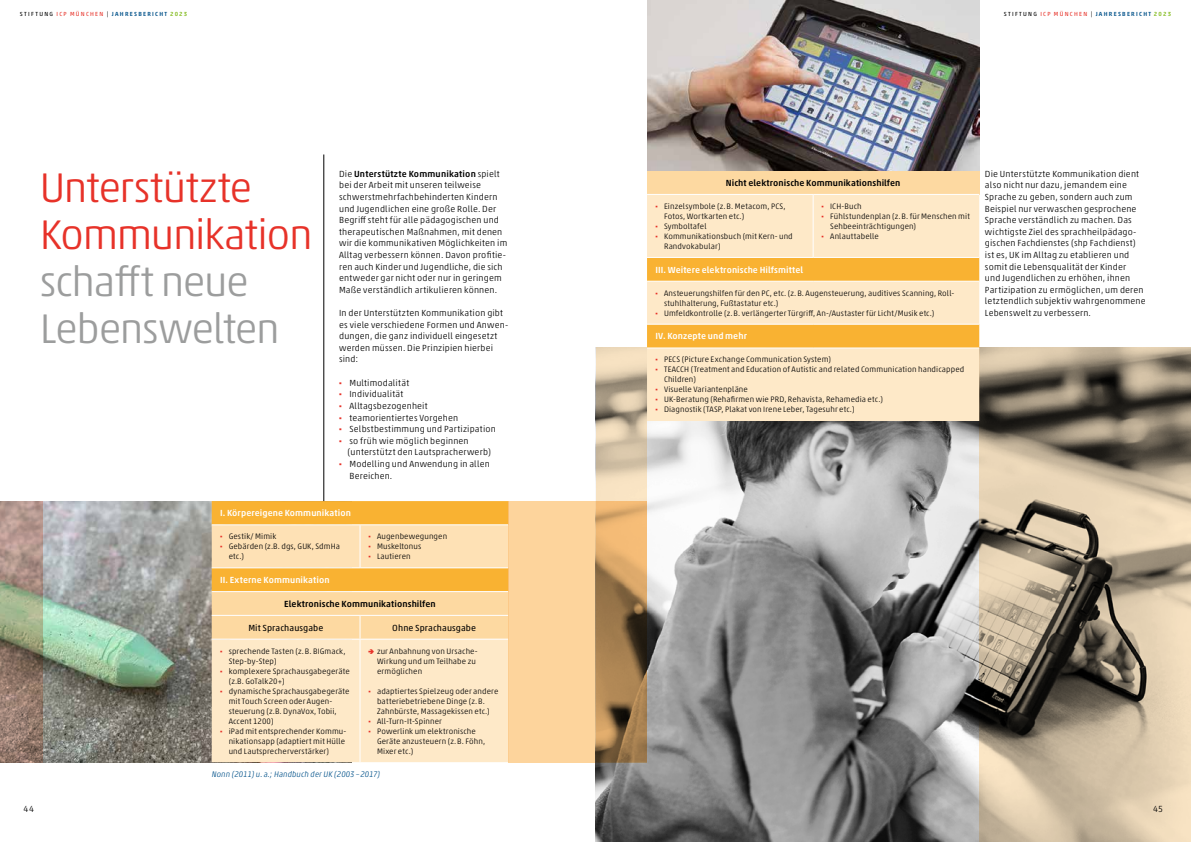
<style>
.page{position:relative;width:1191px;height:842px;background:#fff}
.page>*{position:absolute;margin:0;border:0;box-sizing:border-box;transform-origin:0 0}
.t1{font:300 42px/47px "Akko Std";letter-spacing:-.035em;color:#e73229}
.t2{font:300 42px/47px "Akko Std";letter-spacing:-.035em;color:#9c9d9d}
.t3{font:300 9px/11.6px "Akko Std";letter-spacing:.02em;color:#000}
.t4{font:500 9px "Akko Std";letter-spacing:.01em;color:#fff}
.t5{font:500 9px "Akko Std";letter-spacing:.01em;color:#000}
.t6{font:9px "Akko Std";letter-spacing:.01em;color:#000}
.t7{font:italic 300 8.2px "Akko Std";letter-spacing:.005em;color:#005189}
.t8{font:300 8px/10px "Akko Std";letter-spacing:.015em;color:#000}
.t9{font:500 6px "Akko Std";letter-spacing:.205em;color:#005189}
.s1{font-weight:400;color:#000}
.s2{font-weight:400;color:#e73229}
.s3{color:#85bc22}
.s4{font-weight:500}
.s5{font-weight:900;color:#e73229}
</style>
<div class="page">
<img style="left:647px;top:0;width:332px;height:171px">
<img style="left:595px;top:347px;width:384px;height:495px">
<img style="left:43px;top:501px;width:169px;height:261px">
<hr style="left:323px;top:154px;width:1px;height:359px;background:#000">
<svg style="left:212px;top:501px;width:296px;height:261px;background:#fcdba4"></svg>
<hr style="left:212px;top:639px;width:148px;height:1px;background:#fff">
<hr style="left:360px;top:639px;width:148px;height:1px;background:#fff">
<hr style="left:359px;top:640px;width:1px;height:122px;background:#fff">
<div style="left:647px;top:171px;width:332px;height:23px;background:#fdd9a1"></div>
<div style="left:647px;top:195px;width:332px;height:226px;background:#fee9c8"></div>
<svg style="left:647px;top:258px;width:332px;height:89px;background:#fbcc7b"></svg>
<hr style="left:647px;top:324px;width:166px;height:1px;background:#fff">
<hr style="left:813px;top:324px;width:166px;height:1px;background:#fff">
<hr style="left:647px;top:347px;width:166px;height:1px;background:#fff">
<hr style="left:813px;top:347px;width:166px;height:1px;background:#fff">
<hr style="left:812px;top:195px;width:1px;height:62px;background:#fff">
<hr style="left:647px;top:257px;width:166px;height:1px;background:#fff">
<hr style="left:813px;top:257px;width:166px;height:1px;background:#fff">
<hr style="left:647px;top:281px;width:166px;height:1px;background:#fff">
<hr style="left:813px;top:281px;width:166px;height:1px;background:#fff">
<svg style="left:979px;top:347px;width:212px;height:495px;background:#a79983"></svg>
<svg style="left:595px;top:347px;width:51px;height:154px;background:#d5c3a8"></svg>
<svg style="left:0;top:501px;width:43px;height:261px;background:#9c8b7a"></svg>
<svg style="left:508px;top:501px;width:138px;height:261px;background:#dfb681"></svg>
<p class="t9" style="left:20px;top:11px;width:169px"><span class="s1">STIFTUNG</span> <span class="s2">ICP MÜNCHEN</span> <span class="s1">|</span> JAHRESBERICHT <span class="s3">2023</span></p>
<p class="t9" style="left:1003px;top:11px;width:169px"><span class="s1">STIFTUNG</span> <span class="s2">ICP MÜNCHEN</span> <span class="s1">|</span> JAHRESBERICHT <span class="s3">2023</span></p>
<h1 class="t1" style="left:40px;top:163px;width:274px">Unterstützte<br>Kommunikation</h1>
<h1 class="t2" style="left:40px;top:257px;width:241px">schafft neue<br>Lebenswelten</h1>
<p class="t3" style="left:339px;top:168px;width:170px">Die <span class="s4">Unterstützte Kommunikation</span> spielt bei der Arbeit mit unseren teilweise schwerstmehrfachbehinderten Kindern und Jugendlichen eine große Rolle. Der Begriff steht für alle pädagogischen und therapeutischen Maßnahmen, mit denen wir die kommunikativen Möglichkeiten im Alltag verbessern können. Davon profitie&shy;ren auch Kinder und Jugendliche, die sich entweder gar nicht oder nur in geringem Maße verständlich artikulieren können.</p>
<p class="t3" style="left:339px;top:307px;width:171px">In der Unterstützten Kommunikation gibt es viele verschiedene Formen und Anwen&shy;dungen, die ganz individuell eingesetzt werden müssen. Die Prinzipien hierbei sind:</p>
<p class="t3" style="left:339px;top:377px;width:158px"><span class="s5">·</span> Multimodalität<br><span class="s5">·</span> Individualität<br><span class="s5">·</span> Alltagsbezogenheit<br><span class="s5">·</span> teamorientiertes Vorgehen<br><span class="s5">·</span> Selbstbestimmung und Partizipation <span class="s5">·</span> so früh wie möglich beginnen</p>
<p class="t3" style="left:348px;top:446px;width:145px">(unterstützt den Lautspracherwerb)</p>
<p class="t3" style="left:339px;top:458px;width:152px"><span class="s5">·</span> Modelling und Anwendung in allen</p>
<p class="t3" style="left:349px;top:469px;width:44px">Bereichen.</p>
<p class="t3" style="left:24px;top:803px;width:12px">44</p>
<p class="t4" style="left:220px;top:508px;width:132px">I. Körpereigene Kommunikation</p>
<p class="t8" style="left:220px;top:531px;width:58px"><span class="s5">·</span> Gestik/ Mimik</p>
<p class="t8" style="left:220px;top:541px;width:121px"><span class="s5">·</span> Gebärden (z.B. dgs, GUK, SdmHa</p>
<p class="t8" style="left:229px;top:551px;width:17px">etc.)</p>
<p class="t8" style="left:368px;top:531px;width:80px"><span class="s5">·</span> Augenbewegungen <span class="s5">·</span> Muskeltonus<br><span class="s5">·</span> Lautieren</p>
<p class="t4" style="left:220px;top:574px;width:111px">II. Externe Kommunikation</p>
<p class="t5" style="left:284px;top:598px;width:153px">Elektronische Kommunikationshilfen</p>
<p class="t6" style="left:248px;top:622px;width:77px">Mit Sprachausgabe</p>
<p class="t6" style="left:392px;top:622px;width:85px">Ohne Sprachausgabe</p>
<p class="t8" style="left:220px;top:646px;width:127px"><span class="s5">·</span> sprechende Tasten (z.B. BIGmack,</p>
<p class="t8" style="left:229px;top:656px;width:49px">Step-by-Step)</p>
<p class="t8" style="left:220px;top:666px;width:131px"><span class="s5">·</span> komplexere Sprachausgabegeräte</p>
<p class="t8" style="left:229px;top:676px;width:57px">(z.B. GoTalk20+)</p>
<p class="t8" style="left:220px;top:686px;width:131px"><span class="s5">·</span> dynamische Sprachausgabegeräte</p>
<p class="t8" style="left:229px;top:696px;width:105px">mit Touch Screen oder Augen-</p>
<p class="t8" style="left:229px;top:706px;width:109px">steuerung (z.B. DynaVox, Tobii,</p>
<p class="t8" style="left:229px;top:716px;width:46px">Accent 1200)</p>
<p class="t8" style="left:220px;top:726px;width:128px"><span class="s5">·</span> iPad mit entsprechender Kommu-</p>
<p class="t8" style="left:229px;top:736px;width:118px">nikationsapp (adaptiert mit Hülle</p>
<p class="t8" style="left:229px;top:746px;width:102px">und Lautsprecherverstärker)</p>
<p class="t8" style="left:377px;top:646px;width:102px;text-indent:-9px"><span class="s5">→</span> zur Anbahnung von Ursache-<br>Wirkung und um Teilhabe zu ermöglichen</p>
<p class="t8" style="left:368px;top:686px;width:131px"><span class="s5">·</span> adaptiertes Spielzeug oder andere</p>
<p class="t8" style="left:377px;top:696px;width:109px">batteriebetriebene Dinge (z.B.</p>
<p class="t8" style="left:377px;top:706px;width:114px">Zahnbürste, Massagekissen etc.)</p>
<p class="t8" style="left:368px;top:716px;width:75px"><span class="s5">·</span> All-Turn-It-Spinner</p>
<p class="t8" style="left:368px;top:726px;width:109px"><span class="s5">·</span> Powerlink um elektronische</p>
<p class="t8" style="left:377px;top:736px;width:110px">Geräte anzusteuern (z.B. Föhn,</p>
<p class="t8" style="left:377px;top:746px;width:38px">Mixer etc.)</p>
<p class="t7" style="left:212px;top:769px;width:170px">Nonn (2011) u.a.; Handbuch der UK (2003–2017)</p>
<p class="t5" style="left:726px;top:177px;width:176px">Nicht elektronische Kommunikationshilfen</p>
<p class="t8" style="left:655px;top:201px;width:131px"><span class="s5">·</span> Einzelsymbole (z.B. Metacom, PCS,</p>
<p class="t8" style="left:664px;top:211px;width:82px">Fotos, Wortkarten etc.)</p>
<p class="t8" style="left:655px;top:221px;width:53px"><span class="s5">·</span> Symboltafel</p>
<p class="t8" style="left:655px;top:231px;width:139px"><span class="s5">·</span> Kommunikationsbuch (mit Kern- und</p>
<p class="t8" style="left:664px;top:241px;width:58px">Randvokabular)</p>
<p class="t8" style="left:821px;top:201px;width:42px"><span class="s5">·</span> ICH-Buch</p>
<p class="t8" style="left:821px;top:211px;width:150px"><span class="s5">·</span> Fühlstundenplan (z.B. für Menschen mit</p>
<p class="t8" style="left:830px;top:221px;width:87px">Sehbeeinträchtigungen)</p>
<p class="t8" style="left:821px;top:231px;width:59px"><span class="s5">·</span> Anlauttabelle</p>
<p class="t4" style="left:655px;top:264px;width:149px">III. Weitere elektronische Hilfsmittel</p>
<p class="t8" style="left:655px;top:288px;width:300px"><span class="s5">·</span> Ansteuerungshilfen für den PC, etc. (z.B. Augensteuerung, auditives Scanning, Roll-</p>
<p class="t8" style="left:664px;top:298px;width:116px">stuhlhalterung, Fußtastatur etc.)</p>
<p class="t8" style="left:655px;top:308px;width:280px"><span class="s5">·</span> Umfeldkontrolle (z.B. verlängerter Türgriff, An-/Austaster für Licht/Musik etc.)</p>
<p class="t4" style="left:655px;top:331px;width:93px">IV. Konzepte und mehr</p>
<p class="t8" style="left:655px;top:355px;width:177px"><span class="s5">·</span> PECS (Picture Exchange Communication System)</p>
<p class="t8" style="left:655px;top:365px;width:310px"><span class="s5">·</span> TEACCH (Treatment and Education of Autistic and related Communication handicapped</p>
<p class="t8" style="left:664px;top:375px;width:33px">Children)</p>
<p class="t8" style="left:655px;top:385px;width:94px"><span class="s5">·</span> Visuelle Variantenpläne</p>
<p class="t8" style="left:655px;top:395px;width:229px"><span class="s5">·</span> UK-Beratung (Rehafirmen wie PRD, Rehavista, Rehamedia etc.)</p>
<p class="t8" style="left:655px;top:405px;width:200px"><span class="s5">·</span> Diagnostik (TASP, Plakat von Irene Leber, Tagesuhr etc.)</p>
<p class="t3" style="left:985px;top:168px;width:162px">Die Unterstützte Kommunikation dient also nicht nur dazu, jemandem eine Sprache zu geben, sondern auch zum Beispiel nur verwaschen gesprochene Sprache verständlich zu machen. Das wichtigste Ziel des sprachheilpädago&shy;gischen Fachdienstes (shp Fachdienst) ist es, UK im Alltag zu etablieren und somit die Lebensqualität der Kinder<br>und Jugendlichen zu erhöhen, ihnen Partizipation zu ermöglichen, um deren letztendlich subjektiv wahrgenommene Lebenswelt zu verbessern.</p>
<p class="t3" style="left:1153px;top:803px;width:11px">45</p>
</div>
